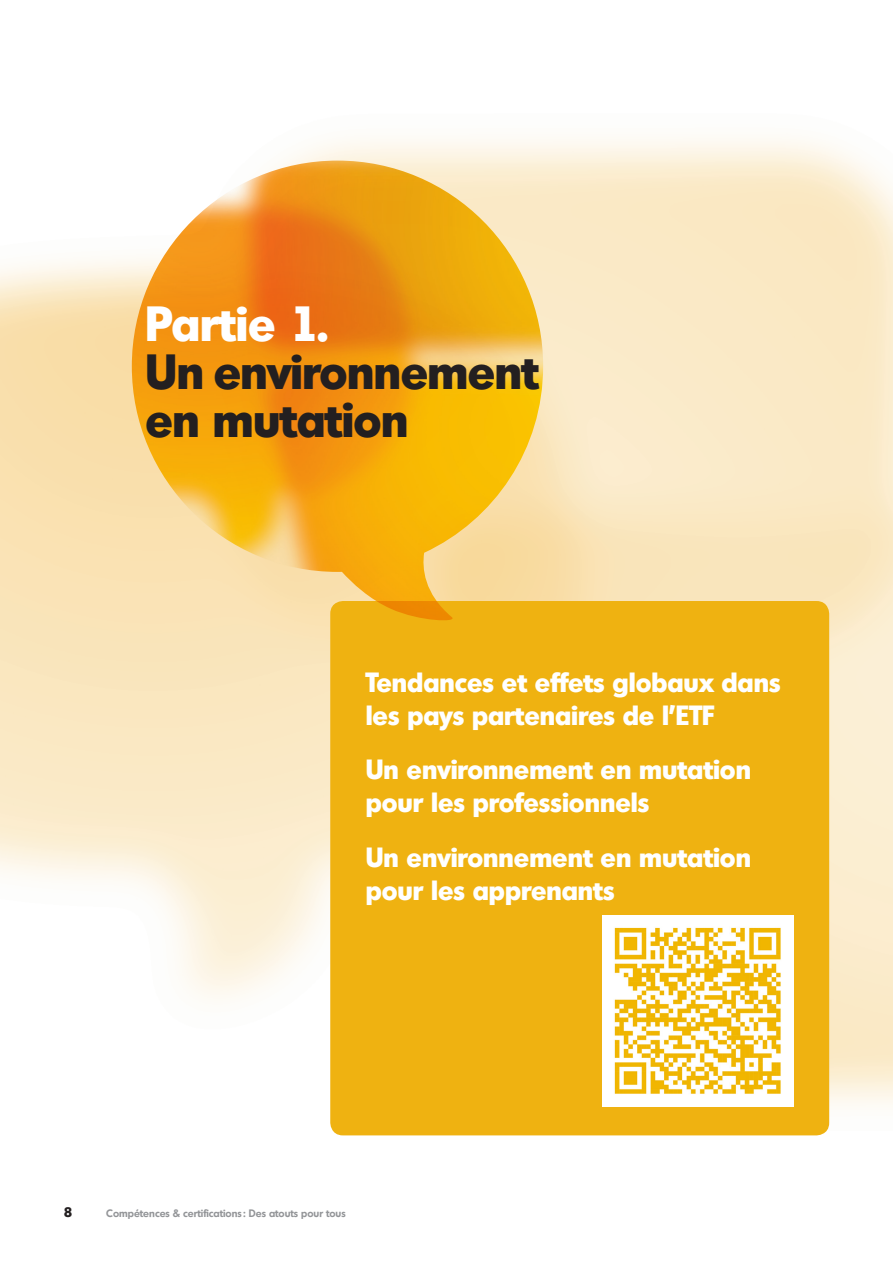
<style>
.page{position:relative;width:893px;height:1263px;background:#fff}
.page>*{position:absolute;margin:0;border:0;box-sizing:border-box;transform-origin:0 0}
.PT{font:700 48px/48px "Montreal TS";letter-spacing:-.01em;color:#231f20}
.PT-2{font:700 48px "Montreal TS";color:#fff}
.Body_Copy{font:700 27px/33px "Montreal TS";color:#fff}
.t1{font:700 13.5px "Montreal TS";color:#231f20}
.t2{font:600 10.5px "Montreal TS";color:#939598}
</style>
<div class="page">
<img style="left:0;top:138px;width:893px;height:998px">
<div style="left:330px;top:601px;width:499px;height:534px;background:#efb211;border-radius:13px"></div>
<img style="left:132px;top:161px;width:411px;height:461px">
<img style="left:602px;top:915px;width:191px;height:192px">
<p class="PT-2" style="left:146px;top:291px;width:184px">Partie 1.</p>
<p class="PT" style="left:146px;top:346px;width:395px">Un environnement en mutation</p>
<p class="Body_Copy" style="left:366px;top:665px;width:416px">Tendances et effets globaux dans les pays partenaires de l’ETF</p>
<p class="Body_Copy" style="left:366px;top:752px;width:387px">Un environnement en mutation pour les professionnels</p>
<p class="Body_Copy" style="left:366px;top:839px;width:387px">Un environnement en mutation pour les apprenants</p>
<p class="t1" style="left:64px;top:1203px;width:10px">8</p>
<p class="t2" style="left:106px;top:1206px;width:241px">Compétences &amp; certifications : Des atouts pour tous</p>
</div>
